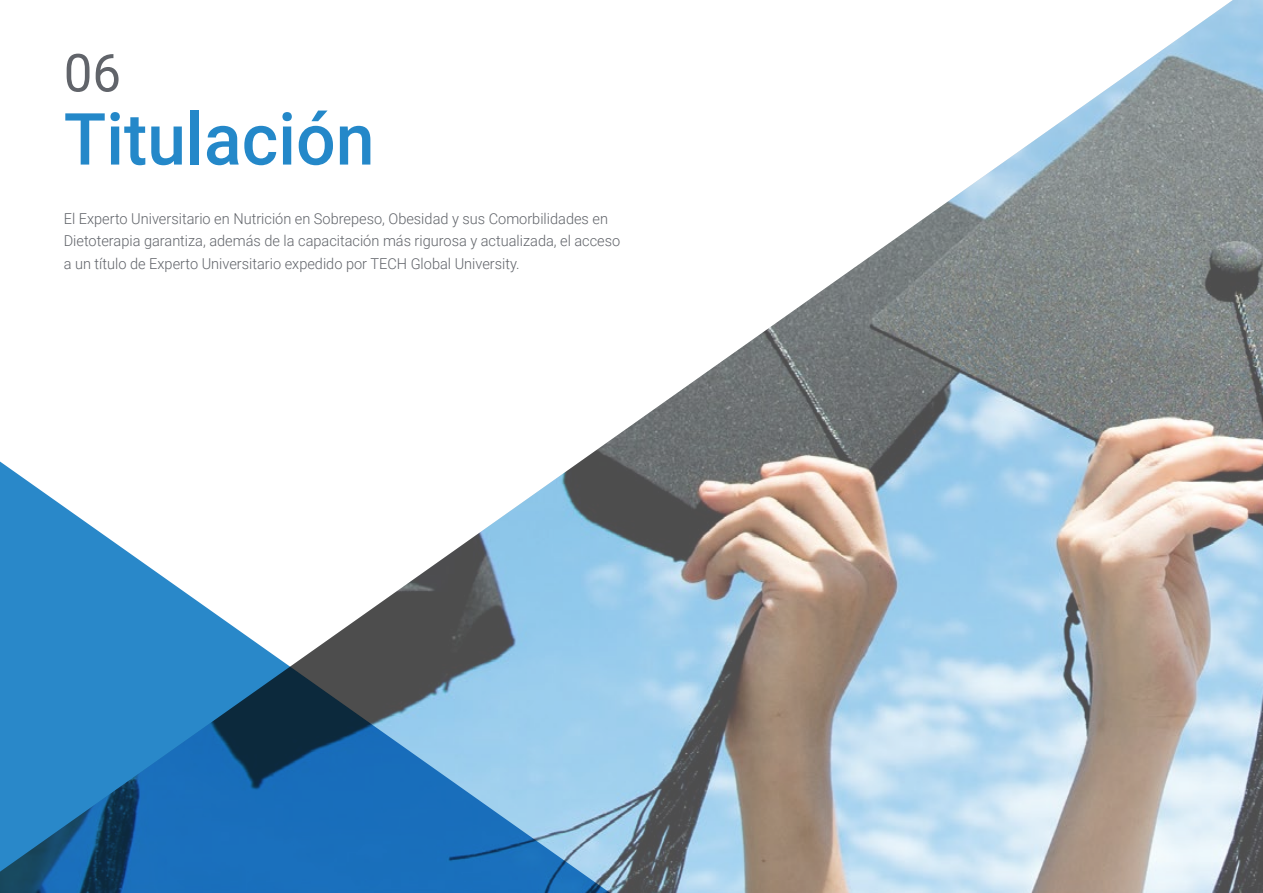
<style>
.page{position:relative;width:1263px;height:893px;background:#fff}
.page>*{position:absolute;margin:0;border:0;box-sizing:border-box;transform-origin:0 0}
.t1{font:500 72px "Roboto";color:#2488c9}
.t2{font:52.5px "Roboto";color:#61646a}
.t3{font:300 15px/22.5px "Roboto";color:#61646a}
</style>
<div class="page">
<img style="left:602px;top:0;width:661px;height:893px">
<svg style="left:0;top:446px;width:640px;height:447px"></svg>
<h2 class="t2" style="left:64px;top:36px;width:59px">06</h2>
<h1 class="t1" style="left:64px;top:89px;width:312px">Titulación</h1>
<p class="t3" style="left:64px;top:207px;width:558px">El Experto Universitario en Nutrición en Sobrepeso, Obesidad y sus Comorbilidades en<br>Dietoterapia garantiza, además de la capacitación más rigurosa y actualizada, el acceso a un título de Experto Universitario expedido por TECH Global University.</p>
</div>
